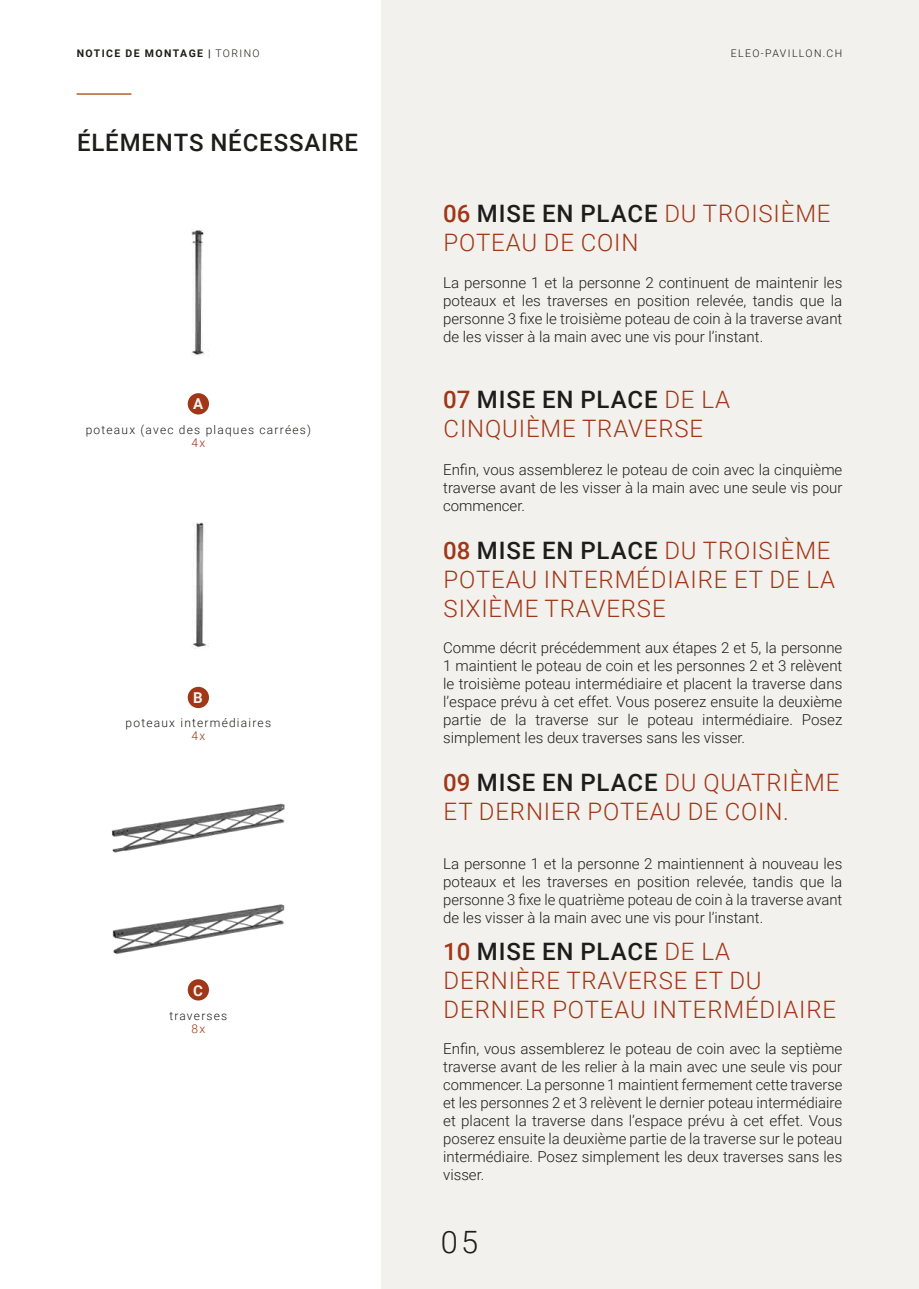
<style>
.page{position:relative;width:919px;height:1289px;background:#fff}
.page>*{position:absolute;margin:0;border:0;box-sizing:border-box;transform-origin:0 0}
.t1{font:300 30.75px "Roboto";color:#1d1d1b}
.t2{font:300 24px/28.8px "Roboto";letter-spacing:.035em;color:#a03717}
.t3{font:500 24px "Roboto";letter-spacing:.035em;color:#1d1d1b}
.Body_Text___V2{font:300 15px/18px "Roboto";color:#1d1d1b;text-align:justify}
.Body_Text___V2_With{font:700 15px "Roboto";color:#f3f1ed}
.t4{font:300 12px "Roboto";letter-spacing:.1em;color:#1d1d1b}
.t5{font:300 12px "Roboto";color:#a03717}
.t6{font:700 10.5px "Roboto";letter-spacing:.135em;color:#1d1d1b}
.t7{font:300 10.5px "Roboto";letter-spacing:.135em;color:#1d1d1b}
.s1{font-weight:300}
.s2{font-weight:500}
.s3{font-weight:500;color:#1d1d1b}
</style>
<div class="page">
<div style="left:381px;top:0;width:537px;height:1288px;background:#f3f1ed"></div>
<hr style="left:77px;top:93px;width:54px;height:2px;background:#b6602f">
<img style="left:111px;top:803px;width:174px;height:152px">
<div style="left:188px;top:979px;width:21px;height:21px;background:#a03717;border-radius:50%"></div>
<img style="left:191px;top:229px;width:18px;height:127px">
<div style="left:188px;top:393px;width:21px;height:21px;background:#a03717;border-radius:50%"></div>
<img style="left:192px;top:522px;width:17px;height:127px">
<div style="left:188px;top:686px;width:21px;height:22px;background:#a03717;border-radius:50%"></div>
<p class="t6" style="left:77px;top:46px;width:184px">NOTICE DE MONTAGE | <span class="s1">TORINO</span></p>
<p class="t7" style="left:730px;top:46px;width:113px">ELEO-PAVILLON.CH</p>
<p class="t3" style="left:77px;top:126px;width:283px">ÉLÉMENTS NÉCESSAIRE</p>
<p class="Body_Text___V2_With" style="left:193px;top:393px;width:12px">A</p>
<p class="t4" style="left:86px;top:421px;width:227px">poteaux (avec des plaques carrées)</p>
<p class="t5" style="left:191px;top:434px;width:15px">4x</p>
<p class="Body_Text___V2_With" style="left:193px;top:687px;width:11px">B</p>
<p class="t4" style="left:126px;top:714px;width:147px">poteaux intermédiaires</p>
<p class="t5" style="left:191px;top:727px;width:15px">4x</p>
<p class="Body_Text___V2_With" style="left:193px;top:979px;width:11px">C</p>
<p class="t4" style="left:169px;top:1007px;width:59px">traverses</p>
<p class="t5" style="left:191px;top:1020px;width:15px">8x</p>
<p class="t2" style="left:443px;top:198px;width:389px"><span class="s2">06</span> <span class="s3">MISE EN PLACE</span> DU TROISIÈME<br>POTEAU DE COIN</p>
<p class="Body_Text___V2" style="left:443px;top:273px;width:400px">La personne 1 et la personne 2 continuent de maintenir les poteaux et les traverses en position relevée, tandis que la personne 3 fixe le troisième poteau de coin à la traverse avant de les visser à la main avec une vis pour l’instant.</p>
<p class="t2" style="left:443px;top:384px;width:288px"><span class="s2">07</span> <span class="s3">MISE EN PLACE</span> DE LA<br>CINQUIÈME TRAVERSE</p>
<p class="Body_Text___V2" style="left:443px;top:460px;width:400px">Enfin, vous assemblerez le poteau de coin avec la cinquième traverse avant de les visser à la main avec une seule vis pour commencer.</p>
<p class="t2" style="left:443px;top:535px;width:393px"><span class="s2">08</span> <span class="s3">MISE EN PLACE</span> DU TROISIÈME<br>POTEAU INTERMÉDIAIRE ET DE LA<br>SIXIÈME TRAVERSE</p>
<p class="Body_Text___V2" style="left:443px;top:638px;width:400px">Comme décrit précédemment aux étapes 2 et 5, la personne 1 maintient le poteau de coin et les personnes 2 et 3 relèvent le troisième poteau intermédiaire et placent la traverse dans l’espace prévu à cet effet. Vous poserez ensuite la deuxième partie de la traverse sur le poteau intermédiaire. Posez simplement les deux traverses sans les visser.</p>
<p class="t2" style="left:443px;top:767px;width:398px"><span class="s2">09</span> <span class="s3">MISE EN PLACE</span> DU QUATRIÈME<br>ET DERNIER POTEAU DE COIN.</p>
<p class="Body_Text___V2" style="left:443px;top:854px;width:400px">La personne 1 et la personne 2 maintiennent à nouveau les poteaux et les traverses en position relevée, tandis que la personne 3 fixe le quatrième poteau de coin à la traverse avant de les visser à la main avec une vis pour l’instant.</p>
<p class="t2" style="left:443px;top:936px;width:394px"><span class="s2">10</span> <span class="s3">MISE EN PLACE</span> DE LA<br>DERNIÈRE TRAVERSE ET DU<br>DERNIER POTEAU INTERMÉDIAIRE</p>
<p class="Body_Text___V2" style="left:443px;top:1039px;width:400px">Enfin, vous assemblerez le poteau de coin avec la septième traverse avant de les relier à la main avec une seule vis pour commencer. La personne 1 maintient fermement cette traverse et les personnes 2 et 3 relèvent le dernier poteau intermédiaire et placent la traverse dans l’espace prévu à cet effet. Vous poserez ensuite la deuxième partie de la traverse sur le poteau intermédiaire. Posez simplement les deux traverses sans les visser.</p>
<p class="t1" style="left:441px;top:1220px;width:39px">05</p>
</div>
